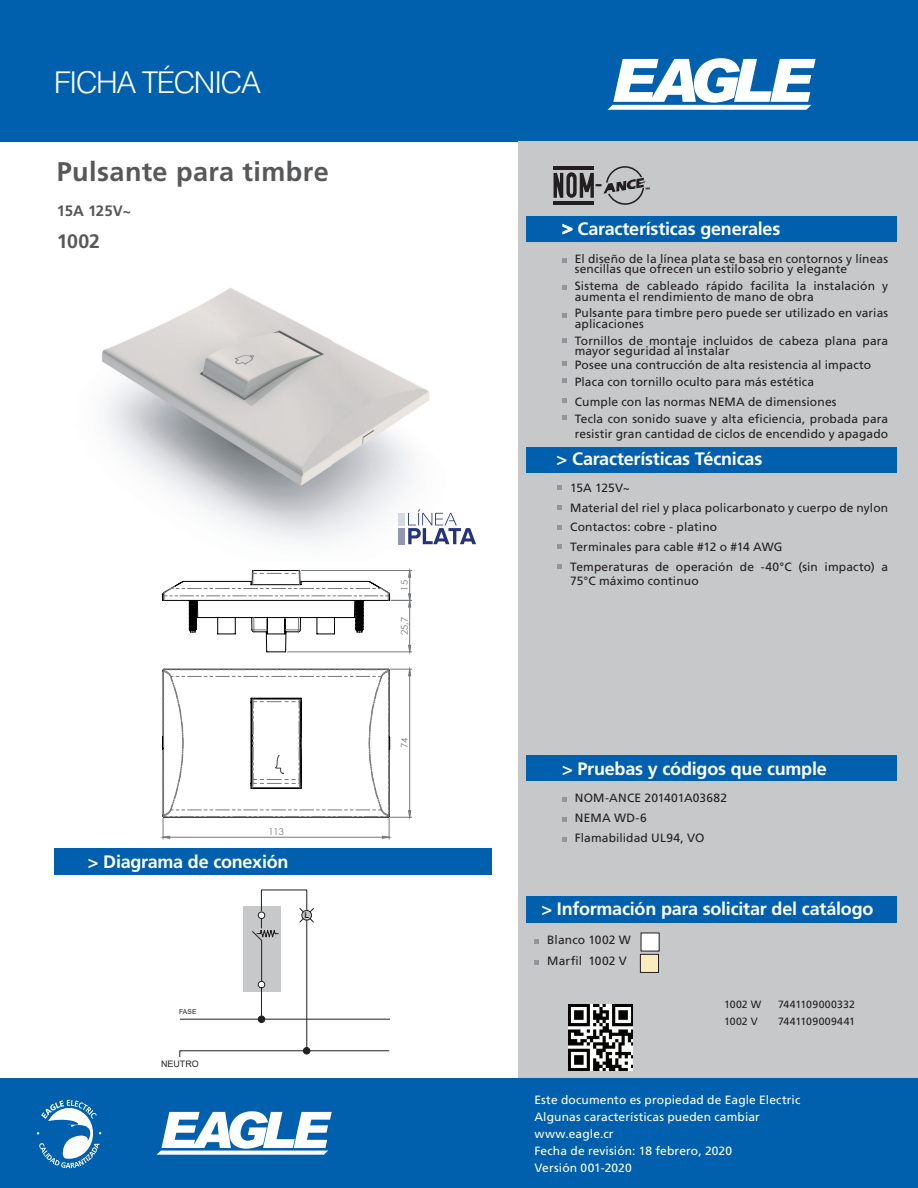
<style>
.page{position:relative;width:918px;height:1188px;background:#fff}
.page>*{position:absolute;margin:0;border:0;box-sizing:border-box;transform-origin:0 0}
.t1{font:300 30px "Helvetica LT Std";letter-spacing:-.05em;color:#fff}
.t2{font:700 27px "Frutiger";letter-spacing:.015em;color:#57585a}
.t3{font:700 22.05px "Myriad Pro";color:#231f20}
.t4{font:700 19.5px "Frutiger";color:#57585a}
.t5{font:700 18px "Frutiger";letter-spacing:-.01em;color:#fff}
.t6{font:700 15px "Frutiger";letter-spacing:-.005em;color:#57585a}
.t7{font:12px/20px "Frutiger";letter-spacing:.01em;color:#231f20}
.t8{font:12px/17px "Frutiger";letter-spacing:.01em;color:#fff}
.t9{font:10.5px "Frutiger LT Std";letter-spacing:.01em;color:#231f20}
.t10{font:10.5px "Frutiger LT Std";letter-spacing:.03em;color:#231f20}
.t11{font:9.3px "Century Gothic";color:#76797b}
.t12{font:8.85px "Arial";color:#231f20}
.t13{font:700 7.8px "Arial";color:#231f20}
.t14{font:6.75px "Arial";color:#231f20}
</style>
<div class="page">
<div style="left:0;top:0;width:918px;height:142px;background:#0160ae"></div>
<div style="left:0;top:1078px;width:918px;height:110px;background:#0160ae"></div>
<div style="left:518px;top:142px;width:400px;height:936px;background:#c7c8ca"></div>
<div style="left:526px;top:216px;width:371px;height:26px;background:#0160ae"></div>
<div style="left:526px;top:447px;width:371px;height:25px;background:#0160ae"></div>
<div style="left:526px;top:755px;width:371px;height:26px;background:#0160ae"></div>
<div style="left:526px;top:896px;width:371px;height:27px;background:#0160ae"></div>
<div style="left:54px;top:848px;width:438px;height:26px;background:#0160ae"></div>
<svg style="left:608px;top:58px;width:208px;height:52px"></svg>
<svg style="left:157px;top:1111px;width:175px;height:44px"></svg>
<svg style="left:37px;top:1100px;width:64px;height:68px"></svg>
<img style="left:568px;top:1005px;width:65px;height:65px">
<img style="left:102px;top:288px;width:374px;height:257px">
<svg style="left:534px;top:939px;width:5px;height:5px"></svg>
<div style="left:641px;top:933px;width:18px;height:18px;background:#fff"></div>
<svg style="left:534px;top:961px;width:5px;height:4px"></svg>
<div style="left:640px;top:954px;width:19px;height:19px;background:#fbecbe;border:1px solid #231f20"></div>
<svg style="left:558px;top:486px;width:4px;height:4px"></svg>
<svg style="left:558px;top:505px;width:4px;height:4px"></svg>
<svg style="left:558px;top:525px;width:4px;height:4px"></svg>
<svg style="left:558px;top:545px;width:4px;height:4px"></svg>
<svg style="left:558px;top:565px;width:4px;height:4px"></svg>
<svg style="left:562px;top:223px;width:11px;height:12px"></svg>
<svg style="left:562px;top:258px;width:5px;height:5px"></svg>
<svg style="left:562px;top:286px;width:5px;height:4px"></svg>
<svg style="left:562px;top:313px;width:5px;height:4px"></svg>
<svg style="left:562px;top:338px;width:5px;height:5px"></svg>
<svg style="left:562px;top:361px;width:5px;height:5px"></svg>
<svg style="left:562px;top:378px;width:5px;height:5px"></svg>
<svg style="left:562px;top:398px;width:5px;height:5px"></svg>
<svg style="left:562px;top:415px;width:5px;height:4px"></svg>
<svg style="left:562px;top:798px;width:5px;height:4px"></svg>
<svg style="left:562px;top:818px;width:5px;height:4px"></svg>
<svg style="left:562px;top:837px;width:5px;height:5px"></svg>
<hr style="left:554px;top:166px;width:40px;height:4px;background:#231f20">
<hr style="left:554px;top:201px;width:40px;height:4px;background:#231f20">
<svg style="left:554px;top:172px;width:40px;height:26px"></svg>
<svg style="left:603px;top:166px;width:47px;height:39px"></svg>
<svg style="left:408px;top:509px;width:68px;height:35px"></svg>
<div style="left:398px;top:528px;width:7px;height:16px;background:#9295b6"></div>
<div style="left:398px;top:513px;width:7px;height:12px;background:#d5d8e3"></div>
<svg style="left:179px;top:889px;width:211px;height:169px"></svg>
<svg style="left:163px;top:652px;width:248px;height:17px"></svg>
<hr style="left:288px;top:652px;width:124px;height:1px;background:#76797b">
<svg style="left:162px;top:570px;width:250px;height:82px"></svg>
<svg style="left:162px;top:669px;width:250px;height:170px"></svg>
<img style="left:276px;top:755px;width:7px;height:18px">
<div style="left:179px;top:1007px;width:22px;height:11px;background:#fff"></div>
<h1 class="t1" style="left:54px;top:64px;width:209px">FICHA TÉCNICA</h1>
<h2 class="t2" style="left:57px;top:156px;width:273px">Pulsante para timbre</h2>
<p class="t6" style="left:57px;top:202px;width:76px">15A 125V~</p>
<h3 class="t4" style="left:57px;top:230px;width:45px">1002</h3>
<p class="t11" style="left:268px;top:825px;width:17px">113</p>
<h3 class="t5" style="left:88px;top:851px;width:202px">&gt; Diagrama de conexión</h3>
<p class="t13" style="left:304px;top:910px;width:6px">L</p>
<p class="t14" style="left:179px;top:1007px;width:19px">FASE</p>
<p class="t12" style="left:179px;top:1007px;width:23px">VIVO</p>
<p class="t12" style="left:161px;top:1058px;width:39px">NEUTRO</p>
<p class="t11" style="left:398px;top:591px;width:12px;rotate:-90deg">15</p>
<p class="t11" style="left:398px;top:635px;width:20px;rotate:-90deg">25,7</p>
<p class="t11" style="left:398px;top:748px;width:12px;rotate:-90deg">74</p>
<h3 class="t3" style="left:595px;top:170px;width:9px">-</h3>
<h3 class="t5" style="left:562px;top:218px;width:220px">&gt; Características generales</h3>
<p class="t7" style="left:575px;top:253px;width:315px;line-height:10.5px">El diseño de la línea plata se basa en contornos y líneas sencillas que ofrecen un estilo sobrio y elegante</p>
<p class="t7" style="left:575px;top:281px;width:315px;line-height:10.5px">Sistema de cableado rápido facilita la instalación y aumenta el rendimiento de mano de obra</p>
<p class="t7" style="left:575px;top:308px;width:315px;line-height:10.5px">Pulsante para timbre pero puede ser utilizado en varias aplicaciones</p>
<p class="t7" style="left:575px;top:335px;width:315px;line-height:10.5px">Tornillos de montaje incluidos de cabeza plana para mayor seguridad al instalar</p>
<p class="t7" style="left:575px;top:357px;width:298px;line-height:17px">Posee una contrucción de alta resistencia al impacto<br>Placa con tornillo oculto para más estética</p>
<p class="t7" style="left:575px;top:393px;width:315px;line-height:17px">Cumple con las normas NEMA de dimensiones<br>Tecla con sonido suave y alta eficiencia, probada para</p>
<p class="t7" style="left:575px;top:424px;width:315px">resistir gran cantidad de ciclos de encendido y apagado</p>
<h3 class="t5" style="left:557px;top:448px;width:207px">&gt; Características Técnicas</h3>
<p class="t7" style="left:570px;top:478px;width:320px">15A 125V~<br>Material del riel y placa policarbonato y cuerpo de nylon Contactos: cobre - platino<br>Terminales para cable #12 o #14 AWG<br>Temperaturas de operación de -40°C (sin impacto) a</p>
<p class="t7" style="left:570px;top:571px;width:130px">75°C máximo continuo</p>
<h3 class="t5" style="left:562px;top:758px;width:266px">&gt; Pruebas y códigos que cumple</h3>
<p class="t7" style="left:575px;top:788px;width:154px">NOM-ANCE 201401A03682<br>NEMA WD-6<br>Flamabilidad UL94, VO</p>
<h3 class="t5" style="left:541px;top:898px;width:334px">&gt; Información para solicitar del catálogo</h3>
<p class="t7" style="left:547px;top:929px;width:85px;line-height:21.5px">Blanco 1002 W<br>Marfil 1002 V</p>
<p class="t9" style="left:724px;top:999px;width:39px">1002 W</p>
<p class="t9" style="left:778px;top:999px;width:78px">7441109000332</p>
<p class="t9" style="left:724px;top:1015px;width:35px">1002 V</p>
<p class="t10" style="left:778px;top:1015px;width:79px">7441109009441</p>
<p class="t8" style="left:534px;top:1092px;width:267px">Este documento es propiedad de Eagle Electric<br>Algunas características pueden cambiar www.eagle.cr<br>Fecha de revisión: 18 febrero, 2020<br>Versión 001-2020</p>
</div>
